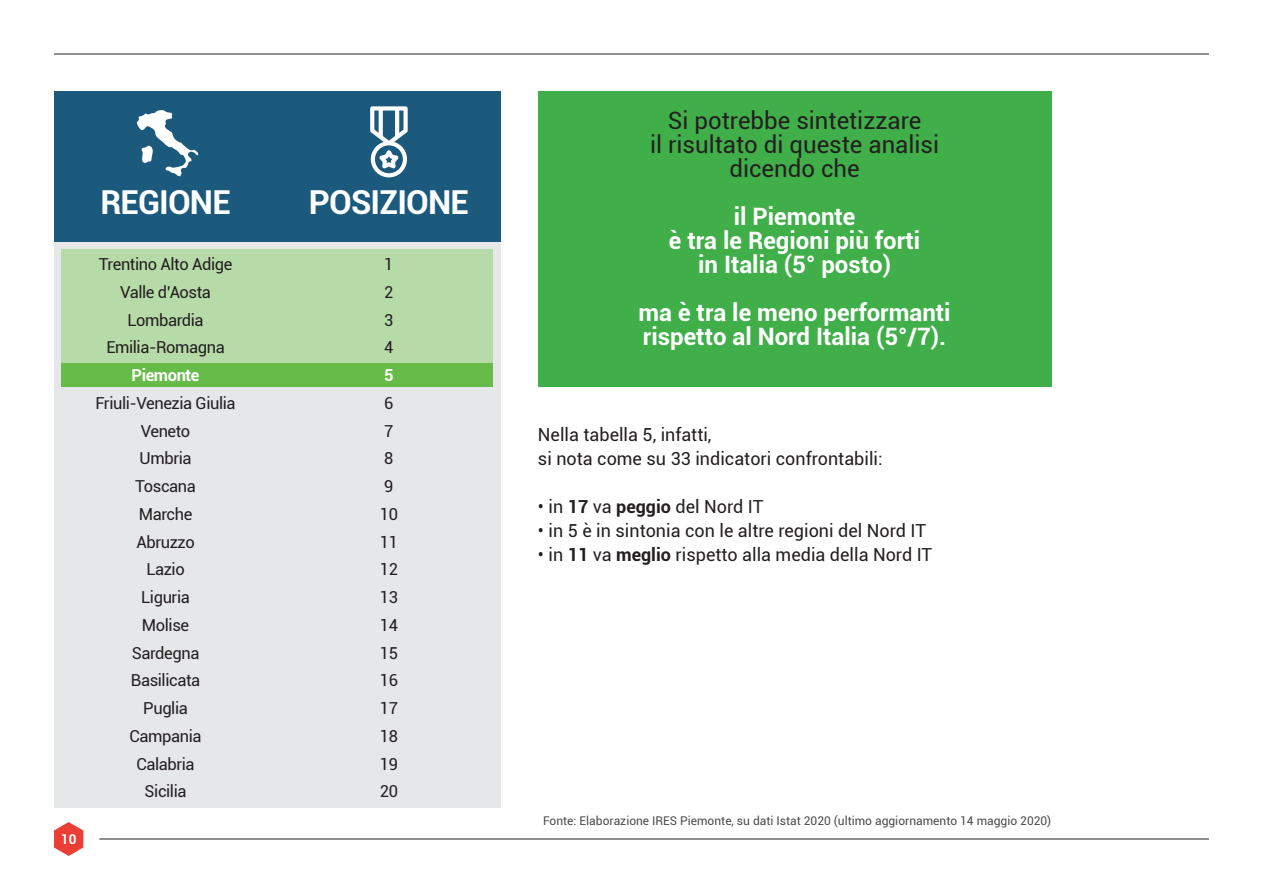
<style>
.page{position:relative;width:1263px;height:893px;background:#fff}
.page>*{position:absolute;margin:0;border:0;box-sizing:border-box;transform-origin:0 0}
.t1{font:700 33px "Roboto";letter-spacing:-.025em;color:#fff}
.t2{font:700 24px/24px "Roboto";color:#fff;text-align:center}
.t3{font:24px/24px "Roboto";color:#231f20;text-align:center}
.t4{font:18px/24px "Roboto";color:#231f20}
.t5{font:16.5px/27.8px "Roboto";letter-spacing:-.025em;color:#231f20;text-align:center}
.t6{font:700 16.5px "Roboto";letter-spacing:-.025em;color:#fff}
.t7{font:700 13.5px "Roboto";color:#fff}
.t8{font:12px "Roboto";color:#4b4c4d}
.s1{font-weight:700}
</style>
<div class="page">
<hr style="left:99px;top:839px;width:1110px;height:1px;background:#231f20">
<hr style="left:54px;top:54px;width:1155px;height:1px;background:#231f20">
<svg style="left:54px;top:822px;width:29px;height:34px"></svg>
<div style="left:538px;top:91px;width:513px;height:296px;background:#40ae49"></div>
<div style="left:54px;top:91px;width:446px;height:151px;background:#1b5a7d"></div>
<div style="left:54px;top:242px;width:446px;height:566px;background:#e6e7e9"></div>
<svg style="left:370px;top:106px;width:38px;height:71px"></svg>
<svg style="left:137px;top:110px;width:61px;height:66px"></svg>
<div style="left:61px;top:363px;width:432px;height:24px;background:#67bc49"></div>
<div style="left:61px;top:249px;width:432px;height:114px;background:#b7dba8"></div>
<p class="t7" style="left:61px;top:830px;width:17px">10</p>
<h1 class="t1" style="left:100px;top:179px;width:132px">REGIONE</h1>
<p class="t5" style="left:99px;top:250px;width:135px">Trentino Alto Adige<br>Valle d’Aosta<br>Lombardia<br>Emilia-Romagna</p>
<p class="t6" style="left:132px;top:363px;width:69px">Piemonte</p>
<p class="t5" style="left:95px;top:388px;width:142px">Friuli-Venezia Giulia<br>Veneto<br>Umbria<br>Toscana<br>Marche<br>Abruzzo<br>Lazio<br>Liguria<br>Molise<br>Sardegna<br>Basilicata<br>Puglia<br>Campania<br>Calabria<br>Sicilia</p>
<h1 class="t1" style="left:309px;top:179px;width:161px">POSIZIONE</h1>
<p class="t5" style="left:384px;top:250px;width:11px;text-align:justify">1<br>2<br>3<br>4</p>
<p class="t6" style="left:384px;top:363px;width:11px">5</p>
<p class="t5" style="left:380px;top:388px;width:20px;text-align:left">6<br>7<br>8<br>9<br>10<br>11<br>12<br>13<br>14<br>15<br>16<br>17<br>18<br>19<br>20</p>
<h2 class="t3" style="left:650px;top:107px;width:291px">Si potrebbe sintetizzare<br>il risultato di queste analisi dicendo che</h2>
<h2 class="t2" style="left:669px;top:203px;width:253px">il Piemonte<br>è tra le Regioni più forti in Italia (5° posto)</h2>
<h2 class="t2" style="left:638px;top:299px;width:314px;text-align:left">ma è tra le meno performanti rispetto al Nord Italia (5°/7).</h2>
<p class="t4" style="left:538px;top:422px;width:346px">Nella tabella 5, infatti,<br>si nota come su 33 indicatori confrontabili:</p>
<p class="t4" style="left:538px;top:494px;width:227px">• in <span class="s1">17</span> va <span class="s1">peggio</span> del Nord IT</p>
<p class="t4" style="left:538px;top:518px;width:390px">• in 5 è in sintonia con le altre regioni del Nord IT</p>
<p class="t4" style="left:538px;top:542px;width:396px">• in <span class="s1">11</span> va <span class="s1">meglio</span> rispetto alla media della Nord IT</p>
<p class="t8" style="left:543px;top:812px;width:510px">Fonte: Elaborazione IRES Piemonte, su dati Istat 2020 (ultimo aggiornamento 14 maggio 2020)</p>
</div>
